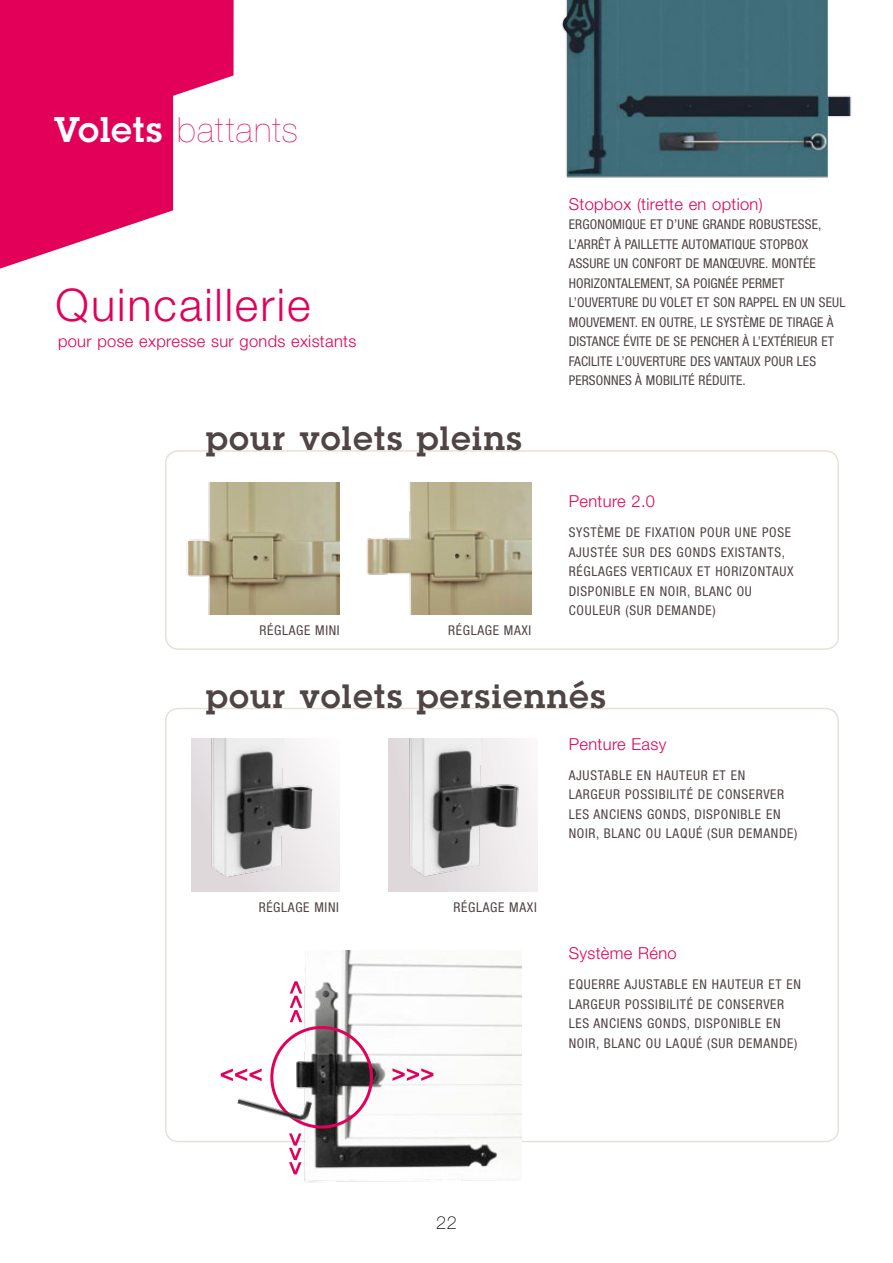
<style>
.page{position:relative;width:893px;height:1263px;background:#fff}
.page>*{position:absolute;margin:0;border:0;box-sizing:border-box;transform-origin:0 0}
.Normal_e{font:300 45px "Helvetica Neue LT Std";letter-spacing:.045em;color:#e20058}
.Normal_e-2{font:200 34.95px "Helvetica Neue LT Std";letter-spacing:.04em;color:#e20058}
.TITRE{font:600 33px "Lubalin Graph Std";letter-spacing:.05em;color:#504545}
.t1{font:100 18px "Helvetica Neue LT Std";color:#000}
.t2{font:300 16.5px "Helvetica Neue LT Std";letter-spacing:.02em;color:#e20058}
.t3{font:condensed 13.5px/19.5px "Helvetica Neue LT Std";letter-spacing:.05em;color:#504545}
.t4{font:condensed 13.5px/19.5px "Helvetica Neue LT Std";letter-spacing:.01em;color:#504545}
.s1{font-family:"Lubalin Graph Std";font-weight:600;color:#fff}
</style>
<div class="page">
<img style="left:191px;top:738px;width:149px;height:154px">
<svg style="left:0;top:0;width:234px;height:269px;fill:#e20058"></svg>
<div style="left:165px;top:450px;width:674px;height:200px;border:2px solid #e8e1da;border-radius:13px"></div>
<img style="left:186px;top:482px;width:154px;height:133px">
<img style="left:366px;top:482px;width:165px;height:133px">
<img style="left:389px;top:738px;width:149px;height:154px">
<img style="left:281px;top:950px;width:241px;height:233px">
<div style="left:270px;top:1026px;width:103px;height:102px;border:3px solid #e20058;border-radius:50%"></div>
<img style="left:237px;top:1080px;width:76px;height:47px">
<svg style="left:221px;top:1068px;width:41px;height:13px"></svg>
<svg style="left:392px;top:1068px;width:41px;height:13px"></svg>
<svg style="left:290px;top:981px;width:12px;height:41px"></svg>
<svg style="left:289px;top:1133px;width:13px;height:41px"></svg>
<img style="left:561px;top:0;width:291px;height:178px">
<p class="Normal_e-2" style="left:54px;top:110px;width:246px"><span class="s1">Volets</span> battants</p>
<p class="Normal_e" style="left:56px;top:277px;width:257px">Quincaillerie</p>
<p class="t2" style="left:58px;top:331px;width:300px">pour pose expresse sur gonds existants</p>
<p class="TITRE" style="left:206px;top:417px;width:317px">pour volets pleins</p>
<p class="t3" style="left:259px;top:620px;width:82px">RÉGLAGE MINI</p>
<p class="t3" style="left:448px;top:620px;width:85px">RÉGLAGE MAXI</p>
<p class="t2" style="left:569px;top:194px;width:195px">Stopbox (tirette en option)</p>
<p class="t4" style="left:569px;top:214px;width:278px">ERGONOMIQUE ET D’UNE GRANDE ROBUSTESSE, L’ARRÊT À PAILLETTE AUTOMATIQUE STOPBOX ASSURE UN CONFORT DE MANŒUVRE. MONTÉE HORIZONTALEMENT, SA POIGNÉE PERMET L’OUVERTURE DU VOLET ET SON RAPPEL EN UN SEUL MOUVEMENT. EN OUTRE, LE SYSTÈME DE TIRAGE À DISTANCE ÉVITE DE SE PENCHER À L’EXTÉRIEUR ET FACILITE L’OUVERTURE DES VANTAUX POUR LES PERSONNES À MOBILITÉ RÉDUITE.</p>
<p class="t2" style="left:569px;top:491px;width:88px">Penture 2.0</p>
<p class="t3" style="left:569px;top:522px;width:226px">SYSTÈME DE FIXATION POUR UNE POSE<br>AJUSTÉE SUR DES GONDS EXISTANTS,<br>RÉGLAGES VERTICAUX ET HORIZONTAUX<br>DISPONIBLE EN NOIR, BLANC OU<br>COULEUR (SUR DEMANDE)</p>
<p class="TITRE" style="left:206px;top:674px;width:401px">pour volets persiennés</p>
<p class="t3" style="left:259px;top:897px;width:82px">RÉGLAGE MINI</p>
<p class="t3" style="left:454px;top:897px;width:85px">RÉGLAGE MAXI</p>
<p class="t2" style="left:569px;top:734px;width:99px">Penture Easy</p>
<p class="t3" style="left:569px;top:765px;width:230px">AJUSTABLE EN HAUTEUR ET EN<br>LARGEUR POSSIBILITÉ DE CONSERVER<br>LES ANCIENS GONDS, DISPONIBLE EN<br>NOIR, BLANC OU LAQUÉ (SUR DEMANDE)</p>
<p class="t2" style="left:569px;top:943px;width:110px">Système Réno</p>
<p class="t3" style="left:569px;top:975px;width:234px">EQUERRE AJUSTABLE EN HAUTEUR ET EN LARGEUR POSSIBILITÉ DE CONSERVER LES ANCIENS GONDS, DISPONIBLE EN NOIR, BLANC OU LAQUÉ (SUR DEMANDE)</p>
<h3 class="t1" style="left:436px;top:1212px;width:22px">22</h3>
</div>
